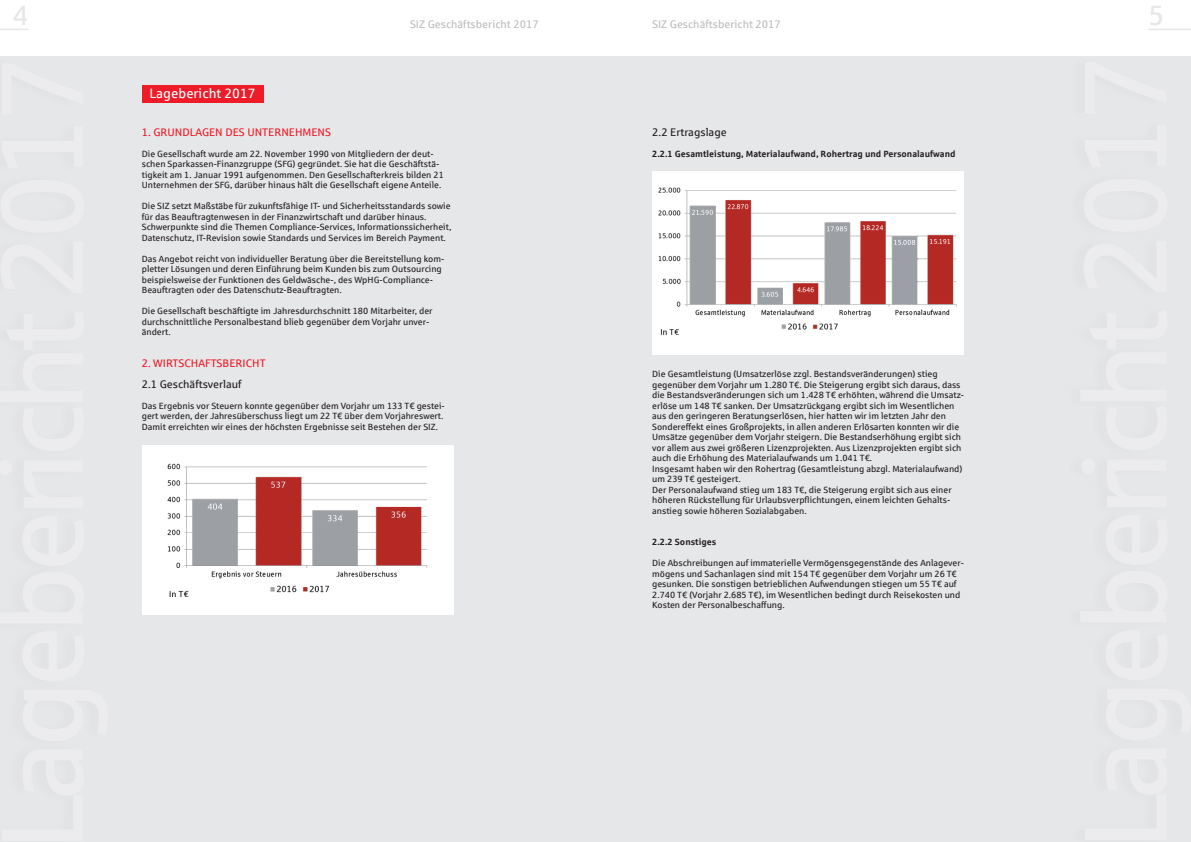
<style>
.page{position:relative;width:1191px;height:842px;background:#fff}
.page>*{position:absolute;margin:0;border:0;box-sizing:border-box;transform-origin:0 0}
.t1{font:28px "Sparkasse Rg";color:#e6e7e9}
.t2{font:13.5px "Sparkasse Rg";color:#fff}
.t3{font:11px "Sparkasse Rg";color:#ee1c28}
.t4{font:11px "Sparkasse Rg";color:#bcbdc0}
.t5{font:11px "Sparkasse Rg";color:#231f20}
.t6{font:9px/10.5px "Sparkasse Rg";color:#231f20}
.t7{font:700 9px "Sparkasse Rg";color:#231f20}
</style>
<div class="page">
<div style="left:0;top:57px;width:1191px;height:785px;background:#e6e7e9"></div>
<svg style="left:0;top:29px;width:29px;height:1px"></svg>
<hr style="left:1148px;top:29px;width:43px;height:1px;background:#e6e7e9">
<div style="left:1062px;top:53px;width:129px;height:789px;background:#e6e7e9"></div>
<div style="left:0;top:54px;width:109px;height:788px;background:#e6e7e9"></div>
<div style="left:142px;top:85px;width:121px;height:17px;background:#ee1c28"></div>
<div style="left:142px;top:446px;width:312px;height:169px;background:#fff"></div>
<div style="left:652px;top:171px;width:312px;height:183px;background:#fff"></div>
<img style="left:167px;top:463px;width:261px;height:134px">
<img style="left:658px;top:187px;width:299px;height:148px">
<h1 class="t1" style="left:12px;top:-2px;width:18px">4</h1>
<h1 class="t1" style="left:1148px;top:-2px;width:18px">5</h1>
<p class="t4" style="left:410px;top:17px;width:130px">SIZ Geschäftsbericht 2017</p>
<p class="t4" style="left:652px;top:17px;width:130px">SIZ Geschäftsbericht 2017</p>
<h2 class="t2" style="left:149px;top:85px;width:108px">Lagebericht 2017</h2>
<p class="t3" style="left:142px;top:125px;width:191px">1. GRUNDLAGEN DES UNTERNEHMENS</p>
<p class="t6" style="left:142px;top:148px;width:304px">Die Gesellschaft wurde am 22. November 1990 von Mitgliedern der deut&shy;schen Sparkassen-Finanzgruppe (SFG) gegründet. Sie hat die Geschäftstä&shy;tigkeit am 1. Januar 1991 aufgenommen. Den Gesellschafterkreis bilden 21<br>Unternehmen der SFG, darüber hinaus hält die Gesellschaft eigene Anteile.</p>
<p class="t6" style="left:142px;top:201px;width:311px">Die SIZ setzt Maßstäbe für zukunftsfähige IT- und Sicherheitsstandards sowie für das Beauftragtenwesen in der Finanzwirtschaft und darüber hinaus.<br>Schwerpunkte sind die Themen Compliance-Services, Informationssicherheit, Datenschutz, IT-Revision sowie Standards und Services im Bereich Payment.</p>
<p class="t6" style="left:142px;top:253px;width:304px">Das Angebot reicht von individueller Beratung über die Bereitstellung kom&shy;pletter Lösungen und deren Einführung beim Kunden bis zum Outsourcing beispielsweise der Funktionen des Geldwäsche-, des WpHG-Compliance-Beauftragten oder des Datenschutz-Beauftragten.</p>
<p class="t6" style="left:142px;top:306px;width:292px">Die Gesellschaft beschäftigte im Jahresdurchschnitt 180 Mitarbeiter, der durchschnittliche Personalbestand blieb gegenüber dem Vorjahr unver&shy;ändert.</p>
<p class="t3" style="left:142px;top:356px;width:125px">2. WIRTSCHAFTSBERICHT</p>
<p class="t5" style="left:142px;top:377px;width:101px">2.1 Geschäftsverlauf</p>
<p class="t6" style="left:142px;top:400px;width:304px">Das Ergebnis vor Steuern konnte gegenüber dem Vorjahr um 133 T€ gestei&shy;gert werden, der Jahresüberschuss liegt um 22 T€ über dem Vorjahreswert.<br>Damit erreichten wir eines der höchsten Ergebnisse seit Bestehen der SIZ.</p>
<p class="t5" style="left:652px;top:125px;width:76px">2.2 Ertragslage</p>
<p class="t7" style="left:652px;top:148px;width:305px">2.2.1 Gesamtleistung, Materialaufwand, Rohertrag und Personalaufwand</p>
<p class="t6" style="left:652px;top:369px;width:313px">Die Gesamtleistung (Umsatzerlöse zzgl. Bestandsveränderungen) stieg gegenüber dem Vorjahr um 1.280 T€. Die Steigerung ergibt sich daraus, dass die Bestandsveränderungen sich um 1.428 T€ erhöhten, während die Umsatz&shy;erlöse um 148 T€ sanken. Der Umsatzrückgang ergibt sich im Wesentlichen aus den geringeren Beratungserlösen, hier hatten wir im letzten Jahr den Sondereffekt eines Großprojekts, in allen anderen Erlösarten konnten wir die Umsätze gegenüber dem Vorjahr steigern. Die Bestandserhöhung ergibt sich vor allem aus zwei größeren Lizenzprojekten. Aus Lizenzprojekten ergibt sich auch die Erhöhung des Materialaufwands um 1.041 T€.<br>Insgesamt haben wir den Rohertrag (Gesamtleistung abzgl. Materialaufwand) um 239 T€ gesteigert.<br>Der Personalaufwand stieg um 183 T€, die Steigerung ergibt sich aus einer höheren Rückstellung für Urlaubsverpflichtungen, einem leichten Gehalts&shy;anstieg sowie höheren Sozialabgaben.</p>
<p class="t7" style="left:652px;top:536px;width:66px">2.2.2 Sonstiges</p>
<p class="t6" style="left:652px;top:558px;width:313px">Die Abschreibungen auf immaterielle Vermögensgegenstände des Anlagever&shy;mögens und Sachanlagen sind mit 154 T€ gegenüber dem Vorjahr um 26 T€ gesunken. Die sonstigen betrieblichen Aufwendungen stiegen um 55 T€ auf 2.740 T€ (Vorjahr 2.685 T€), im Wesentlichen bedingt durch Reisekosten und Kosten der Personalbeschaffung.</p>
</div>
